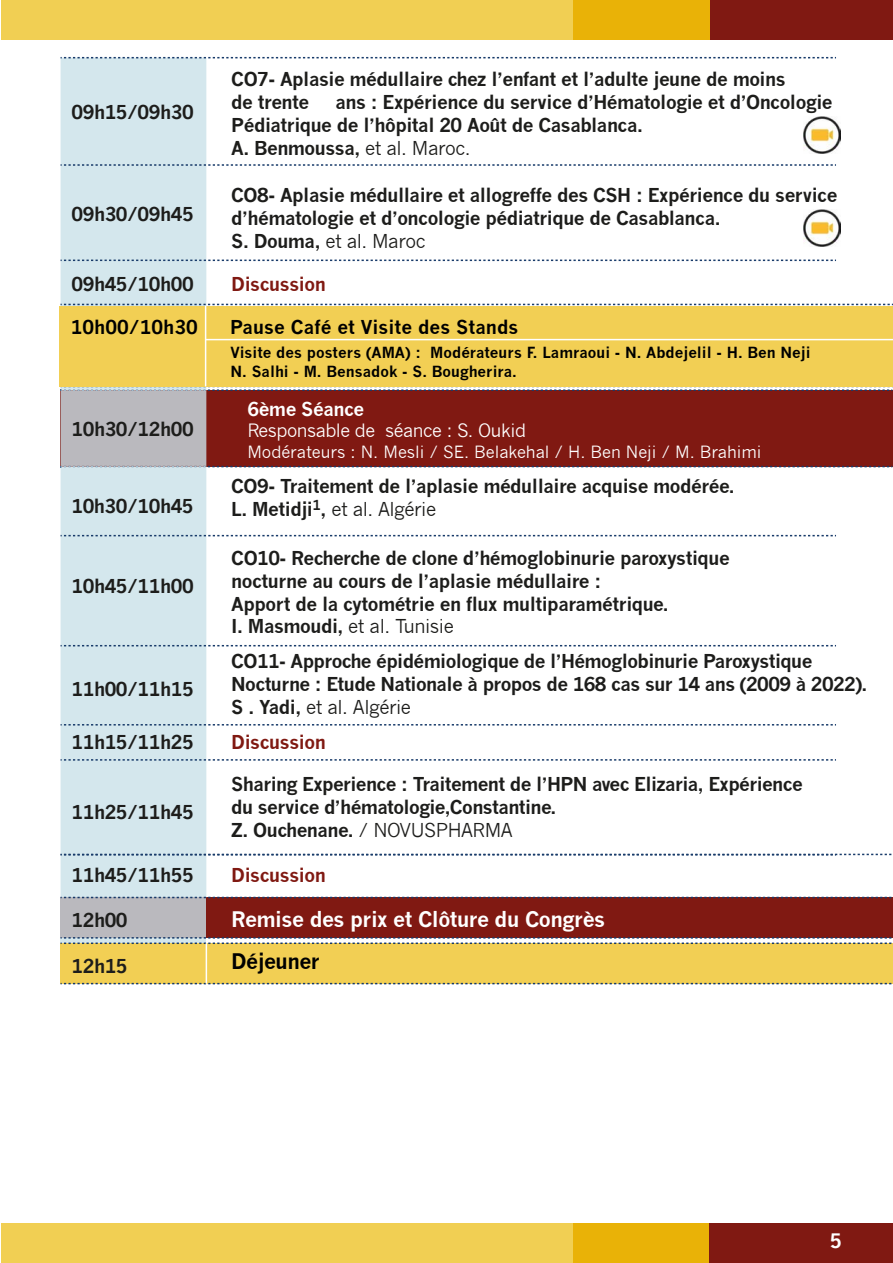
<style>
.page{position:relative;width:893px;height:1263px;background:#fff}
.page>*{position:absolute;margin:0;border:0;box-sizing:border-box;transform-origin:0 0}
.t1{font:700 21px "News Gothic";letter-spacing:-.025em;color:#fff}
.t2{font:700 21px "News Gothic";letter-spacing:-.025em;color:#000}
.t3{font:700 19.5px "News Gothic";color:#fff}
.t4{font:700 18.75px/23px "News Gothic";letter-spacing:-.025em;color:#1d1d1b}
.t5{font:700 18.75px "News Gothic";color:#000}
.t6{font:700 18.75px "News Gothic";letter-spacing:-.025em;color:#801912}
.t7{font:700 18.75px "News Gothic";letter-spacing:-.025em;color:#fff}
.t8{font:18px "News Gothic";letter-spacing:-.025em;color:#fff}
.t9{font:16.5px "News Gothic";letter-spacing:-.005em;color:#fff}
.t10{font:700 15px/19.5px "News Gothic";color:#000}
.s1{font-weight:400}
</style>
<div class="page">
<div style="left:61px;top:897px;width:832px;height:41px;background:#801912"></div>
<img style="left:803px;top:209px;width:38px;height:38px">
<img style="left:803px;top:116px;width:38px;height:38px">
<div style="left:2px;top:0;width:725px;height:40px;background:#f1cf53"></div>
<div style="left:573px;top:0;width:188px;height:40px;background:#e9b207"></div>
<div style="left:710px;top:0;width:183px;height:40px;background:#801912"></div>
<div style="left:61px;top:58px;width:145px;height:839px;background:#d4e7ed"></div>
<div style="left:61px;top:897px;width:145px;height:41px;background:#bab9be"></div>
<svg style="left:61px;top:57px;width:775px;height:1px"></svg>
<svg style="left:61px;top:164px;width:775px;height:2px"></svg>
<svg style="left:61px;top:260px;width:775px;height:1px"></svg>
<svg style="left:61px;top:535px;width:775px;height:1px"></svg>
<svg style="left:61px;top:645px;width:775px;height:1px"></svg>
<svg style="left:61px;top:724px;width:775px;height:1px"></svg>
<svg style="left:61px;top:759px;width:775px;height:2px"></svg>
<svg style="left:61px;top:304px;width:832px;height:1px"></svg>
<svg style="left:61px;top:386px;width:832px;height:81px;background:#8e403b"></svg>
<div style="left:61px;top:943px;width:832px;height:41px;background:#f2cf54"></div>
<svg style="left:61px;top:983px;width:831px;height:1px"></svg>
<svg style="left:61px;top:937px;width:831px;height:7px"></svg>
<svg style="left:61px;top:854px;width:831px;height:1px"></svg>
<svg style="left:61px;top:897px;width:831px;height:1px"></svg>
<div style="left:60px;top:306px;width:833px;height:80px;background:#f2cf54"></div>
<hr style="left:205px;top:339px;width:688px;height:1px;background:#fff">
<hr style="left:205px;top:306px;width:1px;height:80px;background:#fff">
<hr style="left:206px;top:943px;width:1px;height:41px;background:#fff">
<div style="left:2px;top:1223px;width:725px;height:40px;background:#f1cf53"></div>
<div style="left:573px;top:1223px;width:188px;height:40px;background:#e9b207"></div>
<div style="left:710px;top:1223px;width:183px;height:40px;background:#801912"></div>
<p class="t4" style="left:72px;top:100px;width:124px">09h15/09h30</p>
<p class="t4" style="left:72px;top:203px;width:124px">09h30/09h45</p>
<p class="t4" style="left:231px;top:67px;width:556px">CO7- Aplasie médullaire chez l’enfant et l’adulte jeune de moins de trente</p>
<p class="t4" style="left:231px;top:90px;width:603px;text-indent:104px">ans : Expérience du service d’Hématologie et d’Oncologie<br>Pédiatrique de l’hôpital 20 Août de Casablanca.<br>A. Benmoussa, <span class="s1">et al. Maroc.</span></p>
<p class="t4" style="left:231px;top:183px;width:608px">CO8- Aplasie médullaire et allogreffe des CSH : Expérience du service d’hématologie et d’oncologie pédiatrique de Casablanca.<br>S. Douma, <span class="s1">et al. Maroc</span></p>
<p class="t4" style="left:72px;top:272px;width:124px">09h45/10h00</p>
<p class="t6" style="left:231px;top:272px;width:96px">Discussion</p>
<p class="t5" style="left:71px;top:315px;width:129px">10h00/10h30</p>
<p class="t5" style="left:230px;top:315px;width:290px">Pause Café et Visite des Stands</p>
<p class="t10" style="left:231px;top:342px;width:581px">Visite des posters (AMA) : Modérateurs F. Lamraoui - N. Abdejelil - H. Ben Neji<br>N. Salhi - M. Bensadok - S. Bougherira.</p>
<p class="t4" style="left:72px;top:417px;width:124px">10h30/12h00</p>
<p class="t4" style="left:72px;top:494px;width:124px">10h30/10h45</p>
<p class="t4" style="left:72px;top:574px;width:124px">10h45/11h00</p>
<p class="t4" style="left:72px;top:678px;width:124px">11h00/11h15</p>
<p class="t7" style="left:247px;top:397px;width:118px">6ème Séance</p>
<p class="t8" style="left:247px;top:420px;width:280px">Responsable de séance : S. Oukid</p>
<p class="t9" style="left:247px;top:442px;width:516px">Modérateurs : N. Mesli / SE. Belakehal / H. Ben Neji / M. Brahimi</p>
<p class="t4" style="left:231px;top:475px;width:505px">CO9- Traitement de l’aplasie médullaire acquise modérée.<br>L. Metidji<sup>1</sup>, <span class="s1">et al. Algérie</span></p>
<p class="t4" style="left:231px;top:546px;width:500px">CO10- Recherche de clone d’hémoglobinurie paroxystique nocturne au cours de l’aplasie médullaire :<br>Apport de la cytométrie en flux multiparamétrique.<br>I. Masmoudi, <span class="s1">et al. Tunisie</span></p>
<p class="t4" style="left:231px;top:650px;width:638px">CO11- Approche épidémiologique de l’Hémoglobinurie Paroxystique<br>Nocturne : Etude Nationale à propos de 168 cas sur 14 ans (2009 à 2022).<br>S . Yadi, <span class="s1">et al. Algérie</span></p>
<p class="t4" style="left:72px;top:731px;width:124px">11h15/11h25</p>
<p class="t6" style="left:231px;top:731px;width:96px">Discussion</p>
<p class="t4" style="left:72px;top:800px;width:124px">11h25/11h45</p>
<p class="t4" style="left:231px;top:772px;width:573px">Sharing Experience : Traitement de l’HPN avec Elizaria, Expérience du service d’hématologie,Constantine.<br>Z. Ouchenane. <span class="s1">/ NOVUSPHARMA</span></p>
<p class="t4" style="left:72px;top:863px;width:124px">11h45/11h55</p>
<p class="t6" style="left:231px;top:863px;width:96px">Discussion</p>
<p class="t4" style="left:72px;top:908px;width:58px">12h00</p>
<p class="t1" style="left:231px;top:907px;width:376px">Remise des prix et Clôture du Congrès</p>
<p class="t2" style="left:231px;top:949px;width:90px">Déjeuner</p>
<p class="t4" style="left:72px;top:954px;width:58px">12h15</p>
<p class="t3" style="left:830px;top:1228px;width:14px">5</p>
</div>
